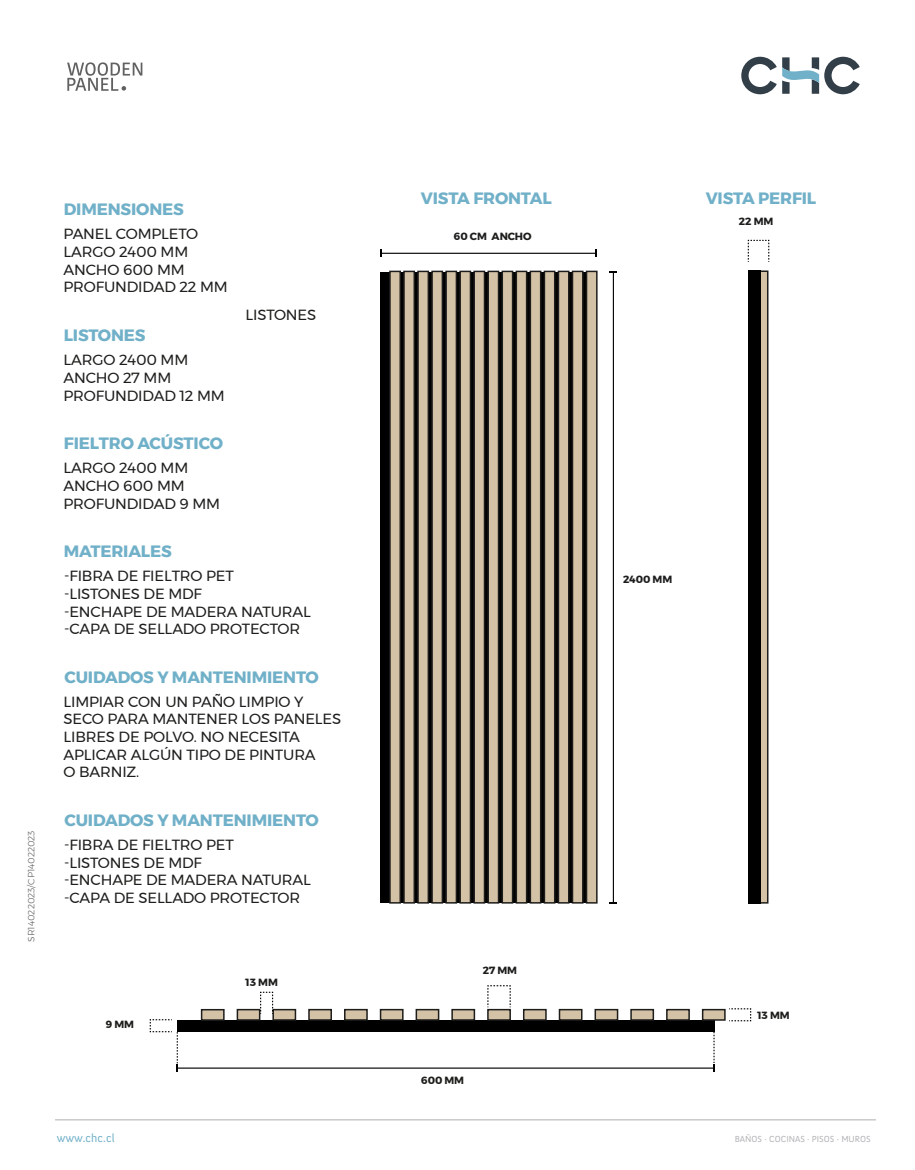
<style>
.page{position:relative;width:915px;height:1170px;background:#fff}
.page>*{position:absolute;margin:0;border:0;box-sizing:border-box;transform-origin:0 0}
.t1{font:700 16.35px "Montserrat";letter-spacing:-.01em;color:#70b0c8}
.t2{font:14.7px/17.7px "Montserrat";letter-spacing:-.01em;color:#1d1d1b}
.t3{font:12px "Anivers";color:#70b0c8}
.t4{font:700 10.35px "Montserrat";letter-spacing:-.01em;color:#1d1d1b}
.t5{font:9px "Anivers";color:#b2b3b5}
.t6{font:300 9px "Montserrat";color:#616161}
</style>
<div class="page">
<div style="left:380px;top:272px;width:211px;height:630px;background:#000"></div>
<div style="left:177px;top:1019px;width:537px;height:12px;background:#000"></div>
<div style="left:389px;top:270px;width:12px;height:633px;background:#d4c2a7;border:2px solid #1d1d1b"></div>
<div style="left:431px;top:270px;width:12px;height:633px;background:#d4c2a7;border:2px solid #1d1d1b"></div>
<div style="left:403px;top:270px;width:12px;height:633px;background:#d4c2a7;border:2px solid #1d1d1b"></div>
<div style="left:417px;top:270px;width:12px;height:633px;background:#d4c2a7;border:2px solid #1d1d1b"></div>
<div style="left:445px;top:270px;width:12px;height:633px;background:#d4c2a7;border:2px solid #1d1d1b"></div>
<div style="left:459px;top:270px;width:12px;height:633px;background:#d4c2a7;border:2px solid #1d1d1b"></div>
<div style="left:487px;top:270px;width:12px;height:633px;background:#d4c2a7;border:2px solid #1d1d1b"></div>
<div style="left:473px;top:270px;width:12px;height:633px;background:#d4c2a7;border:2px solid #1d1d1b"></div>
<div style="left:501px;top:270px;width:12px;height:633px;background:#d4c2a7;border:2px solid #1d1d1b"></div>
<div style="left:515px;top:270px;width:12px;height:633px;background:#d4c2a7;border:2px solid #1d1d1b"></div>
<div style="left:529px;top:270px;width:12px;height:633px;background:#d4c2a7;border:2px solid #1d1d1b"></div>
<div style="left:543px;top:270px;width:12px;height:633px;background:#d4c2a7;border:2px solid #1d1d1b"></div>
<div style="left:557px;top:270px;width:12px;height:633px;background:#d4c2a7;border:2px solid #1d1d1b"></div>
<div style="left:571px;top:270px;width:12px;height:633px;background:#d4c2a7;border:2px solid #1d1d1b"></div>
<div style="left:585px;top:270px;width:12px;height:633px;background:#d4c2a7;border:2px solid #1d1d1b"></div>
<div style="left:759px;top:270px;width:9px;height:633px;background:#d4c2a7;border:2px solid #1d1d1b"></div>
<div style="left:748px;top:270px;width:12px;height:633px;background:#000"></div>
<div style="left:236px;top:1008px;width:24px;height:12px;background:#d4c2a7;border:2px solid #1d1d1b"></div>
<div style="left:272px;top:1008px;width:24px;height:12px;background:#d4c2a7;border:2px solid #1d1d1b"></div>
<div style="left:201px;top:1008px;width:23px;height:12px;background:#d4c2a7;border:2px solid #1d1d1b"></div>
<hr style="left:381px;top:253px;width:215px;height:1px;background:#000">
<hr style="left:177px;top:1067px;width:536px;height:1px;background:#000">
<hr style="left:612px;top:272px;width:1px;height:631px;background:#000">
<div style="left:308px;top:1008px;width:24px;height:12px;background:#d4c2a7;border:2px solid #1d1d1b"></div>
<div style="left:344px;top:1008px;width:23px;height:12px;background:#d4c2a7;border:2px solid #1d1d1b"></div>
<div style="left:379px;top:1008px;width:24px;height:12px;background:#d4c2a7;border:2px solid #1d1d1b"></div>
<div style="left:415px;top:1008px;width:24px;height:12px;background:#d4c2a7;border:2px solid #1d1d1b"></div>
<div style="left:451px;top:1008px;width:24px;height:12px;background:#d4c2a7;border:2px solid #1d1d1b"></div>
<div style="left:487px;top:1008px;width:23px;height:12px;background:#d4c2a7;border:2px solid #1d1d1b"></div>
<div style="left:522px;top:1008px;width:24px;height:12px;background:#d4c2a7;border:2px solid #1d1d1b"></div>
<div style="left:558px;top:1008px;width:24px;height:12px;background:#d4c2a7;border:2px solid #1d1d1b"></div>
<div style="left:594px;top:1008px;width:24px;height:12px;background:#d4c2a7;border:2px solid #1d1d1b"></div>
<div style="left:630px;top:1008px;width:24px;height:12px;background:#d4c2a7;border:2px solid #1d1d1b"></div>
<div style="left:666px;top:1008px;width:23px;height:12px;background:#d4c2a7;border:2px solid #1d1d1b"></div>
<div style="left:701px;top:1008px;width:24px;height:12px;background:#d4c2a7;border:2px solid #1d1d1b"></div>
<svg style="left:259px;top:991px;width:14px;height:22px"></svg>
<svg style="left:729px;top:1008px;width:22px;height:13px"></svg>
<svg style="left:487px;top:985px;width:24px;height:22px"></svg>
<svg style="left:747px;top:239px;width:22px;height:23px"></svg>
<svg style="left:149px;top:1019px;width:29px;height:52px"></svg>
<svg style="left:713px;top:1031px;width:1px;height:40px"></svg>
<svg style="left:67px;top:62px;width:75px;height:29px"></svg>
<hr style="left:55px;top:1119px;width:820px;height:1px;background:#b2b3b5">
<svg style="left:741px;top:57px;width:77px;height:37px"></svg>
<svg style="left:824px;top:57px;width:35px;height:37px"></svg>
<p class="t6" style="left:24px;top:941px;width:113px;rotate:-90deg">SR14022023/CP14022023</p>
<p class="t1" style="left:64px;top:196px;width:121px">DIMENSIONES</p>
<p class="t2" style="left:63px;top:225px;width:166px">PANEL COMPLETO<br>LARGO 2400 MM<br>ANCHO 600 MM<br>PROFUNDIDAD 22 MM</p>
<p class="t1" style="left:64px;top:322px;width:83px">LISTONES</p>
<p class="t2" style="left:63px;top:351px;width:163px">LARGO 2400 MM<br>ANCHO 27 MM<br>PROFUNDIDAD 12 MM</p>
<p class="t1" style="left:64px;top:430px;width:161px">FIELTRO ACÚSTICO</p>
<p class="t2" style="left:63px;top:459px;width:158px">LARGO 2400 MM<br>ANCHO 600 MM<br>PROFUNDIDAD 9 MM</p>
<p class="t1" style="left:64px;top:538px;width:109px">MATERIALES</p>
<p class="t2" style="left:245px;top:306px;width:72px">LISTONES</p>
<p class="t2" style="left:64px;top:567px;width:248px">-FIBRA DE FIELTRO PET -LISTONES DE MDF<br>-ENCHAPE DE MADERA NATURAL -CAPA DE SELLADO PROTECTOR</p>
<p class="t1" style="left:64px;top:663px;width:255px">CUIDADOS Y MANTENIMIENTO</p>
<p class="t2" style="left:63px;top:692px;width:279px">LIMPIAR CON UN PAÑO LIMPIO Y<br>SECO PARA MANTENER LOS PANELES<br>LIBRES DE POLVO. NO NECESITA<br>APLICAR ALGÚN TIPO DE PINTURA<br>O BARNIZ.</p>
<p class="t1" style="left:64px;top:806px;width:255px">CUIDADOS Y MANTENIMIENTO</p>
<p class="t2" style="left:64px;top:835px;width:248px">-FIBRA DE FIELTRO PET -LISTONES DE MDF<br>-ENCHAPE DE MADERA NATURAL -CAPA DE SELLADO PROTECTOR</p>
<p class="t4" style="left:106px;top:1016px;width:30px">9 MM</p>
<p class="t4" style="left:245px;top:973px;width:34px">13 MM</p>
<p class="t1" style="left:421px;top:185px;width:132px">VISTA FRONTAL</p>
<p class="t1" style="left:705px;top:185px;width:112px">VISTA PERFIL</p>
<p class="t4" style="left:454px;top:228px;width:35px">60 CM</p>
<p class="t4" style="left:738px;top:213px;width:36px">22 MM</p>
<p class="t4" style="left:491px;top:228px;width:41px">ANCHO</p>
<p class="t4" style="left:623px;top:570px;width:50px">2400 MM</p>
<p class="t4" style="left:483px;top:961px;width:36px">27 MM</p>
<p class="t4" style="left:421px;top:1071px;width:44px">600 MM</p>
<p class="t4" style="left:757px;top:1006px;width:34px">13 MM</p>
<p class="t3" style="left:57px;top:1130px;width:59px">www.chc.cl</p>
<p class="t5" style="left:734px;top:1133px;width:137px">BAÑOS · COCINAS · PISOS · MUROS</p>
</div>
